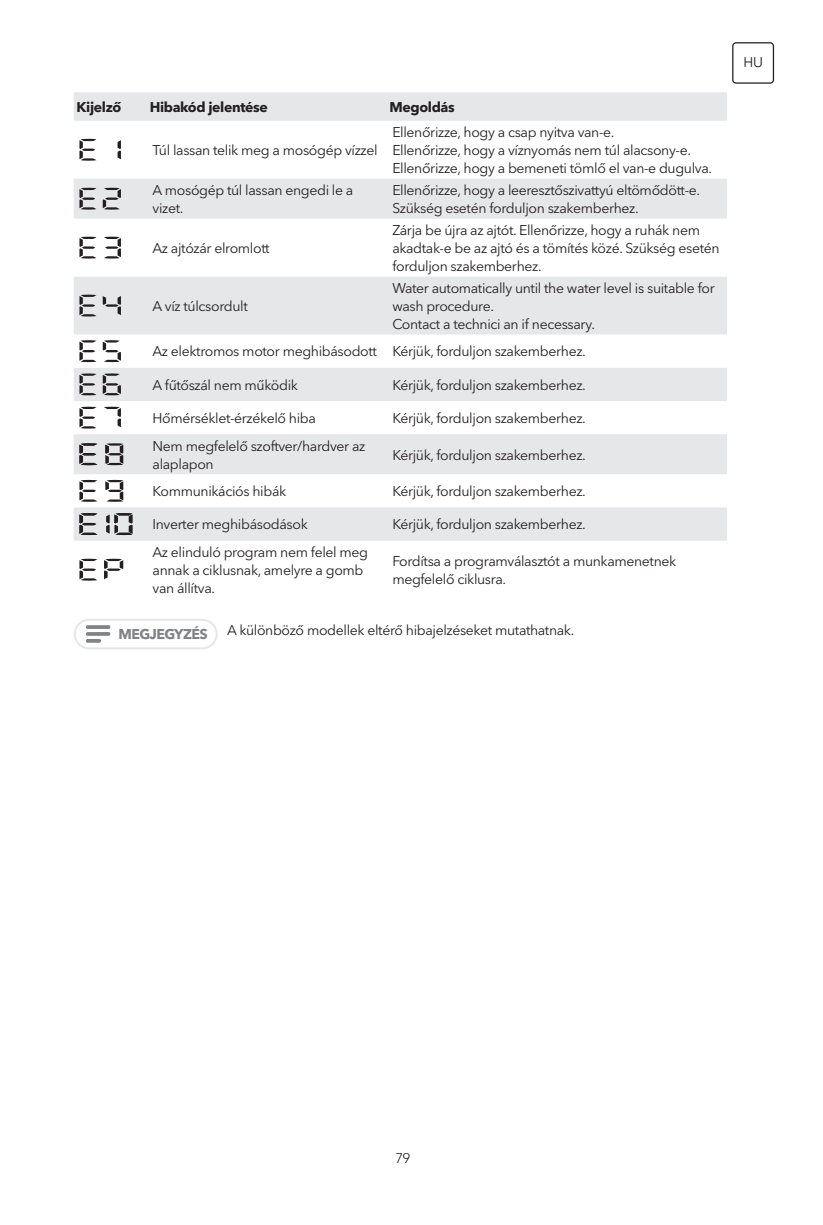
<style>
.page{position:relative;width:823px;height:1225px;background:#fff}
.page>*{position:absolute;margin:0;border:0;box-sizing:border-box;transform-origin:0 0}
.t1{font:14px/18px "Avenir Next LT Pro";letter-spacing:-.025em;color:#231f20}
.t2{font:700 14px "Avenir Next LT Pro";letter-spacing:-.025em;color:#231f20}
.t3{font:700 14px "Avenir Next LT Pro";letter-spacing:-.04em;color:#808285}
.t4{font:300 14px "Avenir LT Pro";color:#231f20}
.t5{font:14px "Panton";color:#231f20}
</style>
<div class="page">
<div style="left:731px;top:42px;width:42px;height:42px;border:1px solid #231f20;border-radius:3px"></div>
<svg style="left:74px;top:92px;width:652px;height:449px;fill:#e6e7e9"></svg>
<svg style="left:79px;top:139px;width:17px;height:22px"></svg>
<svg style="left:117px;top:140px;width:4px;height:19px"></svg>
<svg style="left:79px;top:188px;width:17px;height:22px"></svg>
<svg style="left:103px;top:188px;width:18px;height:22px"></svg>
<svg style="left:79px;top:237px;width:17px;height:21px"></svg>
<svg style="left:104px;top:237px;width:17px;height:21px"></svg>
<svg style="left:79px;top:295px;width:17px;height:21px"></svg>
<svg style="left:103px;top:296px;width:18px;height:19px"></svg>
<svg style="left:79px;top:340px;width:17px;height:22px"></svg>
<svg style="left:103px;top:340px;width:18px;height:22px"></svg>
<svg style="left:79px;top:373px;width:17px;height:22px"></svg>
<svg style="left:103px;top:373px;width:18px;height:22px"></svg>
<svg style="left:79px;top:407px;width:17px;height:21px"></svg>
<svg style="left:104px;top:407px;width:17px;height:20px"></svg>
<svg style="left:79px;top:443px;width:18px;height:22px"></svg>
<svg style="left:105px;top:443px;width:18px;height:22px"></svg>
<svg style="left:79px;top:480px;width:18px;height:22px"></svg>
<svg style="left:105px;top:480px;width:18px;height:22px"></svg>
<svg style="left:79px;top:513px;width:18px;height:22px"></svg>
<svg style="left:106px;top:513px;width:26px;height:22px"></svg>
<svg style="left:104px;top:559px;width:19px;height:20px"></svg>
<svg style="left:79px;top:559px;width:18px;height:21px"></svg>
<div style="left:74px;top:619px;width:143px;height:30px;border:2px solid #e6e7e9;border-radius:14px"></div>
<svg style="left:86px;top:625px;width:24px;height:18px"></svg>
<p class="t2" style="left:77px;top:98px;width:46px">Kijelző</p>
<p class="t2" style="left:150px;top:98px;width:120px">Hibakód jelentése</p>
<p class="t2" style="left:389px;top:98px;width:67px">Megoldás</p>
<p class="t1" style="left:152px;top:141px;width:226px">Túl lassan telik meg a mosógép vízzel</p>
<p class="t1" style="left:392px;top:123px;width:321px">Ellenőrizze, hogy a csap nyitva van-e.<br>Ellenőrizze, hogy a víznyomás nem túl alacsony-e.<br>Ellenőrizze, hogy a bemeneti tömlő el van-e dugulva.</p>
<p class="t1" style="left:152px;top:181px;width:202px">A mosógép túl lassan engedi le a vizet.</p>
<p class="t1" style="left:392px;top:181px;width:309px">Ellenőrizze, hogy a leeresztőszivattyú eltömődött-e.<br>Szükség esetén forduljon szakemberhez.</p>
<p class="t1" style="left:152px;top:239px;width:119px">Az ajtózár elromlott</p>
<p class="t1" style="left:392px;top:221px;width:328px">Zárja be újra az ajtót. Ellenőrizze, hogy a ruhák nem akadtak-e be az ajtó és a tömítés közé. Szükség esetén forduljon szakemberhez.</p>
<p class="t1" style="left:392px;top:279px;width:324px">Water automatically until the water level is suitable for wash procedure.<br>Contact a technici an if necessary.</p>
<p class="t1" style="left:152px;top:342px;width:434px">Az elektromos motor meghibásodott Kérjük, forduljon szakemberhez.</p>
<p class="t1" style="left:152px;top:376px;width:147px">A fűtőszál nem működik</p>
<p class="t1" style="left:392px;top:376px;width:195px">Kérjük, forduljon szakemberhez.</p>
<p class="t1" style="left:152px;top:409px;width:165px">Hőmérséklet-érzékelő hiba</p>
<p class="t1" style="left:392px;top:409px;width:195px">Kérjük, forduljon szakemberhez.</p>
<p class="t1" style="left:152px;top:436px;width:214px">Nem megfelelő szoftver/hardver az alaplapon</p>
<p class="t1" style="left:392px;top:445px;width:195px">Kérjük, forduljon szakemberhez.</p>
<p class="t1" style="left:152px;top:482px;width:135px">Kommunikációs hibák</p>
<p class="t1" style="left:392px;top:482px;width:195px">Kérjük, forduljon szakemberhez.</p>
<p class="t1" style="left:152px;top:515px;width:157px">Inverter meghibásodások</p>
<p class="t1" style="left:392px;top:515px;width:195px">Kérjük, forduljon szakemberhez.</p>
<p class="t1" style="left:152px;top:543px;width:217px">Az elinduló program nem felel meg annak a ciklusnak, amelyre a gomb van állítva.</p>
<p class="t1" style="left:392px;top:552px;width:285px">Fordítsa a programválasztót a munkamenetnek megfelelő ciklusra.</p>
<p class="t3" style="left:118px;top:626px;width:91px">MEGJEGYZÉS</p>
<p class="t1" style="left:152px;top:297px;width:97px">A víz túlcsordult</p>
<p class="t1" style="left:227px;top:621px;width:348px">A különböző modellek eltérő hibajelzéseket mutathatnak.</p>
<p class="t5" style="left:743px;top:54px;width:21px">HU</p>
<p class="t4" style="left:395px;top:1150px;width:16px">79</p>
</div>
